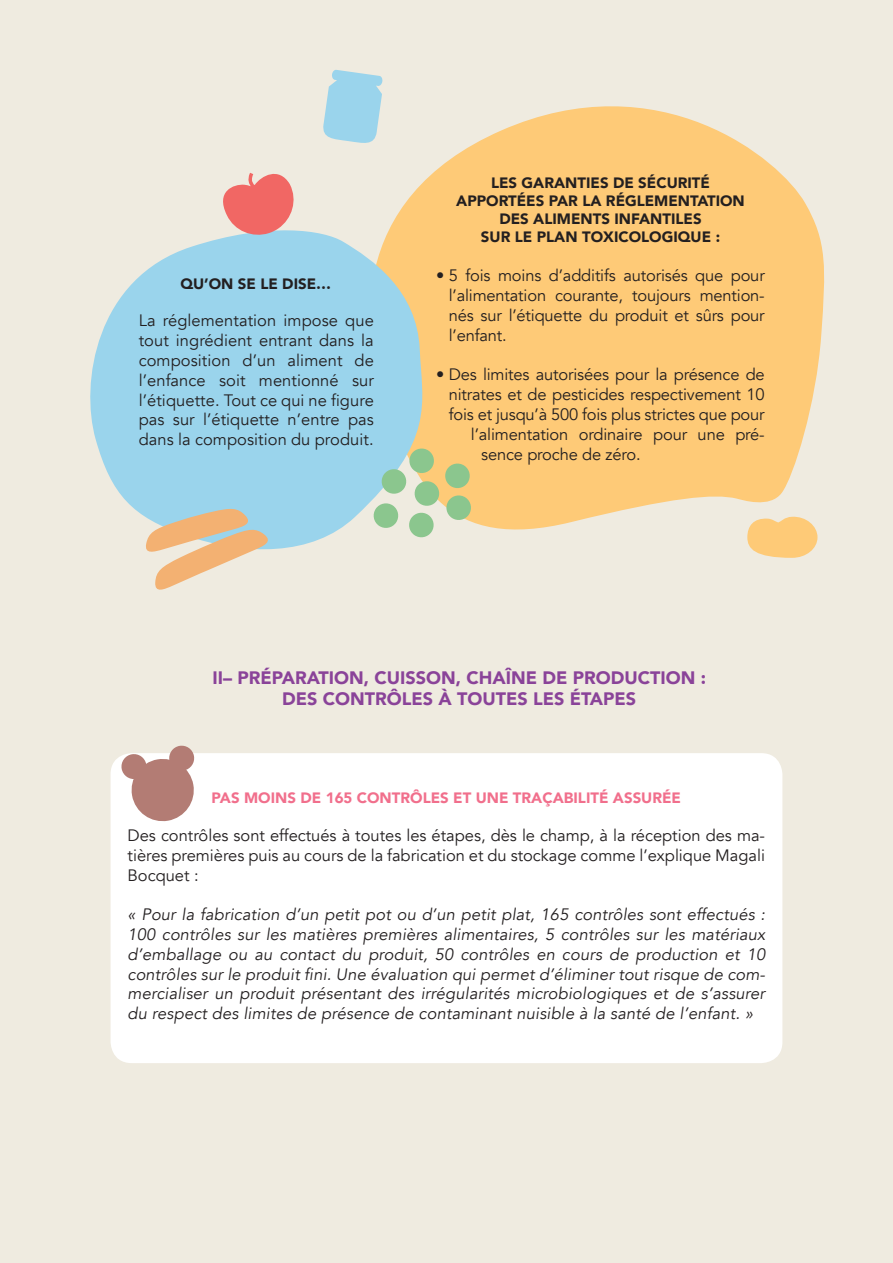
<style>
.page{position:relative;width:893px;height:1263px;background:#efebe0}
.page>*{position:absolute;margin:0;border:0;box-sizing:border-box;transform-origin:0 0}
.t1{font:900 18px "Avenir";color:#8a4399}
.t2{font:16.5px/19.8px "Avenir";letter-spacing:-.01em;color:#231f20;text-align:justify}
.t3{font:italic 16.5px/19.8px "Avenir";letter-spacing:.01em;color:#231f20;text-align:justify}
.t4{font:900 15px "Avenir";color:#231f20}
.t5{font:900 15px "Avenir";color:#f16f8c}
</style>
<div class="page">
<div style="left:111px;top:753px;width:671px;height:310px;background:#fff;border-radius:21px"></div>
<svg style="left:323px;top:70px;width:20px;height:71px"></svg>
<svg style="left:120px;top:745px;width:75px;height:77px"></svg>
<svg style="left:343px;top:70px;width:482px;height:471px;fill:#feca77"></svg>
<svg style="left:90px;top:221px;width:347px;height:328px;background:#add6e2"></svg>
<svg style="left:144px;top:507px;width:129px;height:83px"></svg>
<svg style="left:747px;top:516px;width:70px;height:42px"></svg>
<svg style="left:215px;top:173px;width:83px;height:65px"></svg>
<svg style="left:372px;top:447px;width:101px;height:92px"></svg>
<p class="t4" style="left:180px;top:271px;width:152px">QU’ON SE LE DISE…</p>
<p class="t2" style="left:139px;top:311px;width:237px">La réglementation impose que tout ingrédient entrant dans la composition d’un aliment de l’enfance soit mentionné sur l’étiquette. Tout ce qui ne figure pas sur l’étiquette n’entre pas dans la composition du produit.</p>
<p class="t4" style="left:491px;top:170px;width:220px">LES GARANTIES DE SÉCURITÉ</p>
<p class="t4" style="left:456px;top:188px;width:290px">APPORTÉES PAR LA RÉGLEMENTATION</p>
<p class="t4" style="left:499px;top:206px;width:204px">DES ALIMENTS INFANTILES</p>
<p class="t4" style="left:481px;top:224px;width:241px">SUR LE PLAN TOXICOLOGIQUE :</p>
<p class="t2" style="left:449px;top:266px;width:317px;text-indent:-13px">• 5 fois moins d’additifs autorisés que pour l’alimentation courante, toujours mention&shy;nés sur l’étiquette du produit et sûrs pour l’enfant.</p>
<p class="t2" style="left:436px;top:365px;width:330px">• Des limites autorisées pour la présence de</p>
<p class="t2" style="left:449px;top:385px;width:317px">nitrates et de pesticides respectivement 10</p>
<p class="t2" style="left:449px;top:405px;width:317px">fois et jusqu’à 500 fois plus strictes que pour</p>
<p class="t2" style="left:471px;top:424px;width:295px">l’alimentation ordinaire pour une pré-</p>
<p class="t2" style="left:481px;top:444px;width:161px">sence proche de zéro.</p>
<p class="t1" style="left:212px;top:662px;width:495px">II– PRÉPARATION, CUISSON, CHAÎNE DE PRODUCTION :</p>
<p class="t1" style="left:282px;top:684px;width:355px">DES CONTRÔLES À TOUTES LES ÉTAPES</p>
<p class="t5" style="left:212px;top:785px;width:471px">PAS MOINS DE 165 CONTRÔLES ET UNE TRAÇABILITÉ ASSURÉE</p>
<p class="t2" style="left:128px;top:826px;width:639px">Des contrôles sont effectués à toutes les étapes, dès le champ, à la réception des ma&shy;tières premières puis au cours de la fabrication et du stockage comme l’explique Magali Bocquet :</p>
<p class="t3" style="left:128px;top:905px;width:639px">« Pour la fabrication d’un petit pot ou d’un petit plat, 165 contrôles sont effectués :<br>100 contrôles sur les matières premières alimentaires, 5 contrôles sur les matériaux d’emballage ou au contact du produit, 50 contrôles en cours de production et 10 contrôles sur le produit fini. Une évaluation qui permet d’éliminer tout risque de com&shy;mercialiser un produit présentant des irrégularités microbiologiques et de s’assurer du respect des limites de présence de contaminant nuisible à la santé de l’enfant. »</p>
</div>
